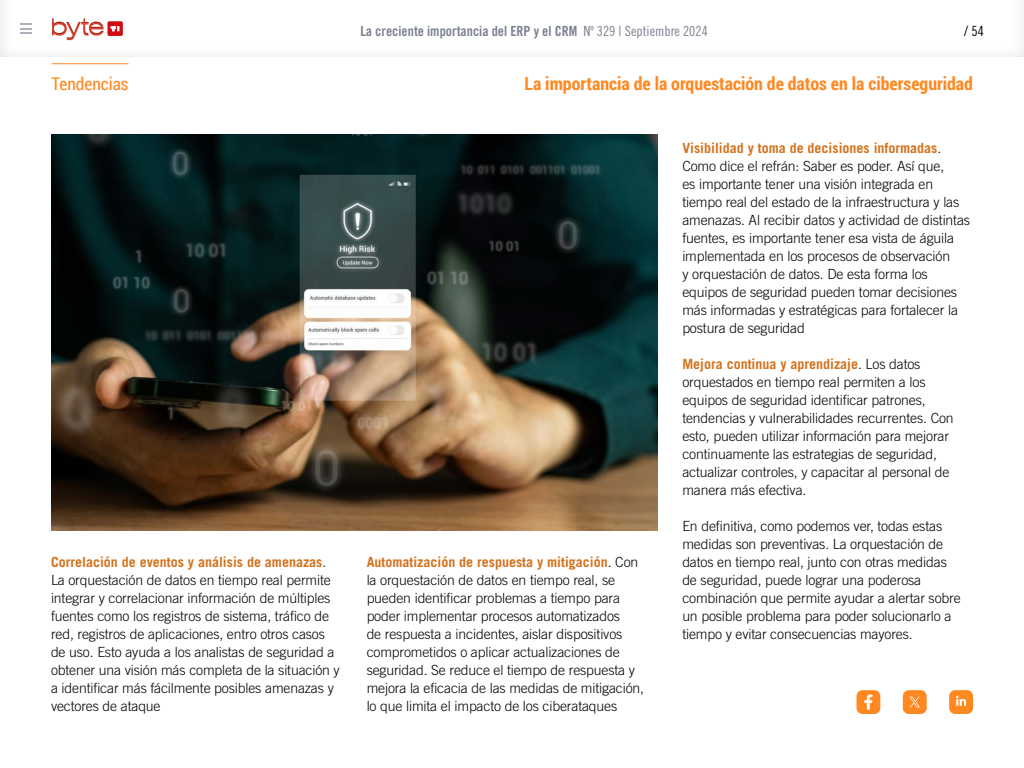
<style>
.page{position:relative;width:1024px;height:768px;background:#fff}
.page>*{position:absolute;margin:0;border:0;box-sizing:border-box;transform-origin:0 0}
.t1{font:700 18px "Roboto Condensed";color:#ff8820}
.t2{font:17.5px "Roboto Condensed";color:#ff8820}
.t3{font:300 14px/18px "Trade Gothic LT Std";letter-spacing:-.01em;color:#000}
.t4{font:14px "Trade Gothic LT Std Bd Cn 20";color:#7b818f}
.t5{font:14px "Trade Gothic LT Std Cn 18";color:#000}
.s1{font-family:"Trade Gothic LT Std Cn 18"}
.s2{font-weight:700;color:#d4711b}
</style>
<div class="page">
<svg style="left:52px;top:18px;width:51px;height:22px"></svg>
<div style="left:108px;top:22px;width:15px;height:14px;background:#d20a11"></div>
<svg style="left:111px;top:26px;width:8px;height:5px"></svg>
<svg style="left:20px;top:23px;width:12px;height:11px"></svg>
<hr style="left:52px;top:64px;width:77px;height:1px;background:#ff8820">
<img style="left:51px;top:135px;width:606px;height:396px">
<svg style="left:949px;top:690px;width:24px;height:24px"></svg>
<svg style="left:857px;top:690px;width:23px;height:24px"></svg>
<svg style="left:903px;top:690px;width:24px;height:24px"></svg>
<p class="t4" style="left:360px;top:23px;width:349px">La creciente importancia del ERP y el CRM <span class="s1">Nº 329 | Septiembre 2024</span></p>
<p class="t5" style="left:964px;top:23px;width:21px">/ 54</p>
<p class="t2" style="left:52px;top:72px;width:78px">Tendencias</p>
<p class="t1" style="left:525px;top:71px;width:450px">La importancia de la orquestación de datos en la ciberseguridad</p>
<p class="t3" style="left:51px;top:553px;width:290px"><span class="s2">Correlación de eventos y análisis de amenazas</span>.<br>La orquestación de datos en tiempo real permite integrar y correlacionar información de múltiples fuentes como los registros de sistema, tráfico de red, registros de aplicaciones, entro otros casos de uso. Esto ayuda a los analistas de seguridad a obtener una visión más completa de la situación y a identificar más fácilmente posibles amenazas y vectores de ataque</p>
<p class="t3" style="left:367px;top:553px;width:279px"><span class="s2">Automatización de respuesta y mitigación</span>. Con la orquestación de datos en tiempo real, se pueden identificar problemas a tiempo para poder implementar procesos automatizados<br>de respuesta a incidentes, aislar dispositivos comprometidos o aplicar actualizaciones de seguridad. Se reduce el tiempo de respuesta y mejora la eficacia de las medidas de mitigación, lo que limita el impacto de los ciberataques</p>
<p class="t3" style="left:682px;top:139px;width:289px"><span class="s2">Visibilidad y toma de decisiones informadas</span>.<br>Como dice el refrán: Saber es poder. Así que,<br>es importante tener una visión integrada en tiempo real del estado de la infraestructura y las amenazas. Al recibir datos y actividad de distintas fuentes, es importante tener esa vista de águila implementada en los procesos de observación<br>y orquestación de datos. De esta forma los equipos de seguridad pueden tomar decisiones más informadas y estratégicas para fortalecer la postura de seguridad</p>
<p class="t3" style="left:682px;top:355px;width:273px"><span class="s2">Mejora continua y aprendizaje</span>. Los datos orquestados en tiempo real permiten a los equipos de seguridad identificar patrones, tendencias y vulnerabilidades recurrentes. Con esto, pueden utilizar información para mejorar continuamente las estrategias de seguridad, actualizar controles, y capacitar al personal de manera más efectiva.</p>
<p class="t3" style="left:682px;top:517px;width:280px">En definitiva, como podemos ver, todas estas medidas son preventivas. La orquestación de datos en tiempo real, junto con otras medidas de seguridad, puede lograr una poderosa combinación que permite ayudar a alertar sobre un posible problema para poder solucionarlo a tiempo y evitar consecuencias mayores.</p>
</div>
